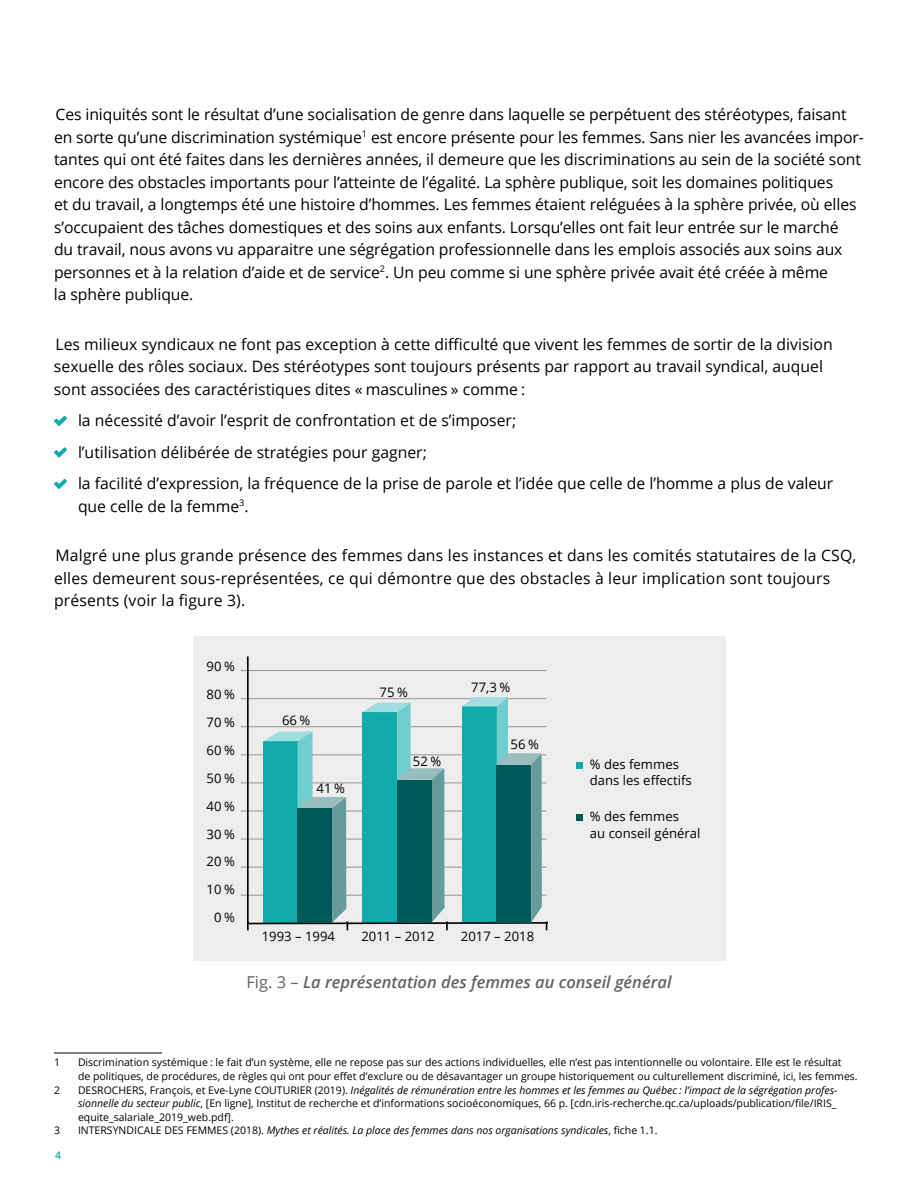
<style>
.page{position:relative;width:918px;height:1188px;background:#fff}
.page>*{position:absolute;margin:0;border:0;box-sizing:border-box;transform-origin:0 0}
.t1{font:italic 600 16.5px "Open Sans";color:#636466}
.t2{font:15.75px/22.5px "Open Sans";letter-spacing:-.005em;color:#000}
.t3{font:13.05px/27.9px "Open Sans";color:#000}
.t4{font:10.5px/13.5px "Open Sans";color:#000}
.t5{font:italic 10.5px "Open Sans";color:#000}
.t6{font:600 10.5px "Open Sans";color:#12abac}
.s1{font-weight:400;font-style:normal}
.s2{font-style:italic}
.s3{font-style:normal}
</style>
<div class="page">
<svg style="left:54px;top:416px;width:13px;height:10px"></svg>
<svg style="left:54px;top:447px;width:13px;height:11px"></svg>
<svg style="left:54px;top:479px;width:13px;height:10px"></svg>
<div style="left:193px;top:636px;width:533px;height:325px;background:#ededee"></div>
<hr style="left:241px;top:670px;width:305px;height:1px;background:#939598">
<hr style="left:241px;top:698px;width:305px;height:1px;background:#939598">
<hr style="left:241px;top:726px;width:305px;height:1px;background:#939598">
<hr style="left:241px;top:754px;width:305px;height:1px;background:#939598">
<hr style="left:241px;top:782px;width:305px;height:1px;background:#939598">
<hr style="left:241px;top:811px;width:305px;height:1px;background:#939598">
<hr style="left:241px;top:839px;width:305px;height:1px;background:#939598">
<hr style="left:241px;top:867px;width:305px;height:1px;background:#939598">
<hr style="left:241px;top:895px;width:305px;height:1px;background:#939598">
<svg style="left:246px;top:656px;width:302px;height:269px"></svg>
<div style="left:576px;top:762px;width:7px;height:7px;background:#12abac"></div>
<div style="left:576px;top:814px;width:7px;height:7px;background:#005859"></div>
<svg style="left:263px;top:732px;width:85px;height:198px"></svg>
<svg style="left:363px;top:702px;width:85px;height:228px"></svg>
<svg style="left:462px;top:697px;width:85px;height:233px"></svg>
<div style="left:397px;top:780px;width:35px;height:143px;background:#005859"></div>
<div style="left:497px;top:765px;width:34px;height:158px;background:#005859"></div>
<hr style="left:54px;top:1053px;width:108px;height:1px;background:#000">
<p class="t2" style="left:54px;top:103px;width:811px">Ces iniquités sont le résultat d’une socialisation de genre dans laquelle se perpétuent des stéréotypes, faisant en sorte qu’une discrimination systémique<sup>1</sup> est encore présente pour les femmes. Sans nier les avancées impor&shy;tantes qui ont été faites dans les dernières années, il demeure que les discriminations au sein de la société sont encore des obstacles importants pour l’atteinte de l’égalité. La sphère publique, soit les domaines politiques<br>et du travail, a longtemps été une histoire d’hommes. Les femmes étaient reléguées à la sphère privée, où elles s’occupaient des tâches domestiques et des soins aux enfants. Lorsqu’elles ont fait leur entrée sur le marché<br>du travail, nous avons vu apparaitre une ségrégation professionnelle dans les emplois associés aux soins aux personnes et à la relation d’aide et de service<sup>2</sup>. Un peu comme si une sphère privée avait été créée à même<br>la sphère publique.</p>
<p class="t2" style="left:54px;top:332px;width:780px">Les milieux syndicaux ne font pas exception à cette difficulté que vivent les femmes de sortir de la division sexuelle des rôles sociaux. Des stéréotypes sont toujours présents par rapport au travail syndical, auquel sont associées des caractéristiques dites « masculines » comme :</p>
<p class="t2" style="left:78px;top:404px;width:757px;line-height:31.5px">la nécessité d’avoir l’esprit de confrontation et de s’imposer;<br>l’utilisation délibérée de stratégies pour gagner;<br>la facilité d’expression, la fréquence de la prise de parole et l’idée que celle de l’homme a plus de valeur</p>
<p class="t2" style="left:78px;top:494px;width:172px">que celle de la femme<sup>3</sup>.</p>
<p class="t2" style="left:54px;top:544px;width:804px">Malgré une plus grande présence des femmes dans les instances et dans les comités statutaires de la CSQ, elles demeurent sous-représentées, ce qui démontre que des obstacles à leur implication sont toujours présents (voir la figure 3).</p>
<p class="t3" style="left:207px;top:652px;width:30px;text-align:center">90 %<br>80 %<br>70 %<br>60 %<br>50 %<br>40 %<br>30 %<br>20 %<br>10 %<br>0 %</p>
<p class="t3" style="left:282px;top:706px;width:30px">66 %</p>
<p class="t3" style="left:317px;top:774px;width:30px">41 %</p>
<p class="t3" style="left:380px;top:678px;width:30px">75 %</p>
<p class="t3" style="left:413px;top:747px;width:30px">52 %</p>
<p class="t3" style="left:471px;top:673px;width:41px">77,3 %</p>
<p class="t3" style="left:511px;top:730px;width:30px">56 %</p>
<p class="t3" style="left:262px;top:922px;width:75px">1993 – 1994</p>
<p class="t3" style="left:361px;top:922px;width:75px">2011 – 2012</p>
<p class="t3" style="left:461px;top:922px;width:75px">2017 – 2018</p>
<p class="t3" style="left:590px;top:756px;width:103px;line-height:16.4px">% des femmes dans les effectifs</p>
<p class="t3" style="left:590px;top:808px;width:112px;line-height:16.4px">% des femmes<br>au conseil général</p>
<p class="t1" style="left:246px;top:970px;width:427px"><span class="s1">Fig. 3 –</span> La représentation des femmes au conseil général</p>
<p class="t4" style="left:54px;top:1056px;width:8px">1</p>
<p class="t4" style="left:78px;top:1056px;width:781px">Discrimination systémique : le fait d’un système, elle ne repose pas sur des actions individuelles, elle n’est pas intentionnelle ou volontaire. Elle est le résultat<br>de politiques, de procédures, de règles qui ont pour effet d’exclure ou de désavantager un groupe historiquement ou culturellement discriminé, ici, les femmes.</p>
<p class="t4" style="left:54px;top:1083px;width:8px">2</p>
<p class="t4" style="left:78px;top:1083px;width:761px;text-align:justify">DESROCHERS, François, et Eve-Lyne COUTURIER (2019). <span class="s2">Inégalités de rémunération entre les hommes et les femmes au Québec : l’impact de la ségrégation profes&shy;sionnelle du secteur public</span>, [En ligne], Institut de recherche et d’informations socioéconomiques, 66 p. [cdn.iris-recherche.qc.ca/uploads/publication/file/IRIS_ equite_salariale_2019_web.pdf].</p>
<p class="t4" style="left:54px;top:1123px;width:8px">3</p>
<p class="t5" style="left:78px;top:1123px;width:581px"><span class="s3">INTERSYNDICALE DES FEMMES (2018).</span> Mythes et réalités. La place des femmes dans nos organisations syndicales<span class="s3">, fiche 1.1.</span></p>
<p class="t6" style="left:55px;top:1148px;width:7px">4</p>
</div>
